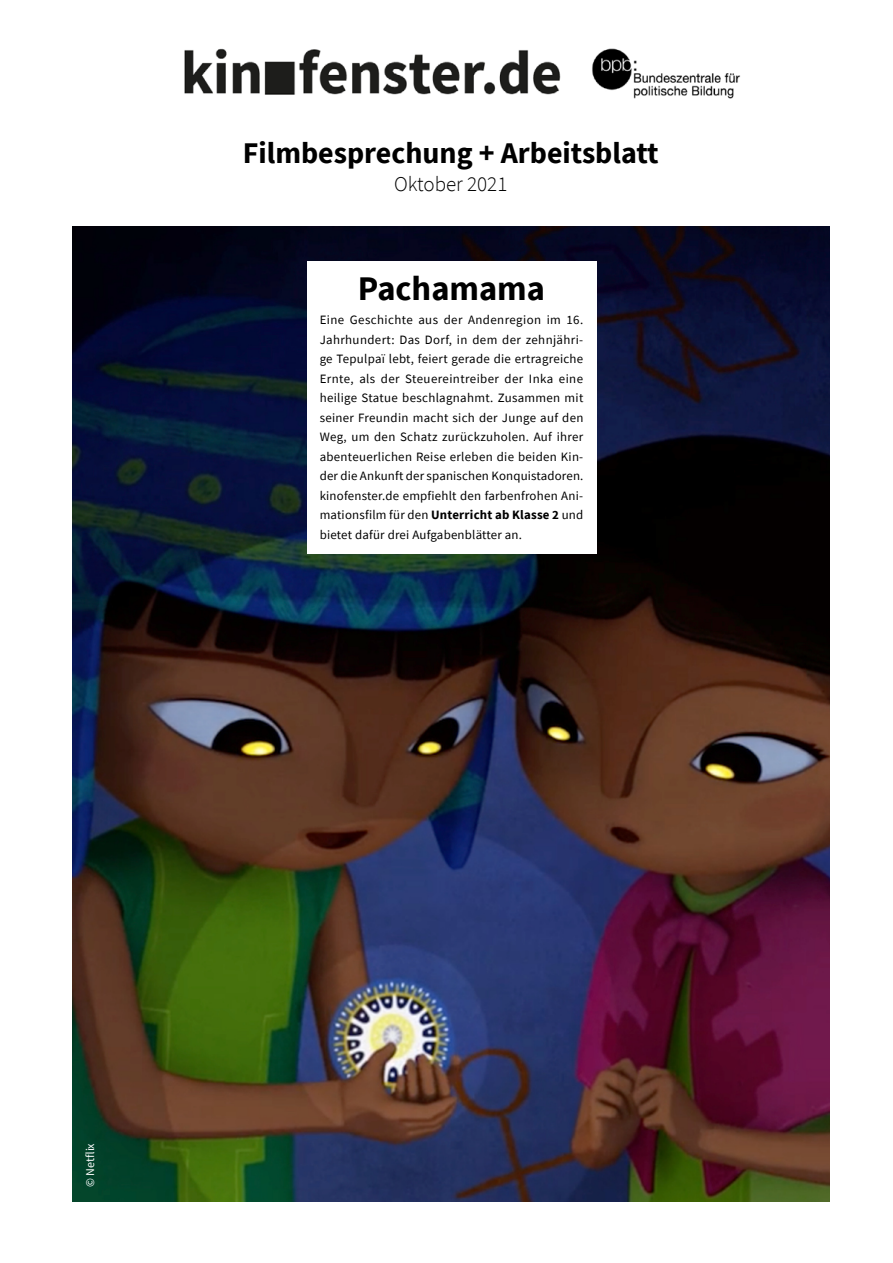
<style>
.page{position:relative;width:893px;height:1263px;background:#fff}
.page>*{position:absolute;margin:0;border:0;box-sizing:border-box;transform-origin:0 0}
.Titel_Head{font:700 34.5px "Source Sans Pro";color:#000}
.t1{font:700 30px "Source Sans Pro";color:#000}
.t2{font:300 21px "Source Sans Pro";color:#000}
.Filmbespr_Fliesst{font:12.75px/19.5px "Source Sans Pro";letter-spacing:.015em;color:#000;text-align:justify}
.Filmbespr_Autoren{font:12px "Source Sans Pro";color:#fff}
.s1{font-weight:700}
</style>
<div class="page">
<img style="left:72px;top:227px;width:757px;height:975px">
<div style="left:307px;top:261px;width:289px;height:293px;background:#fff"></div>
<img style="left:592px;top:48px;width:148px;height:51px">
<img style="left:184px;top:48px;width:377px;height:47px">
<p class="t1" style="left:243px;top:133px;width:417px">Filmbesprechung + Arbeitsblatt</p>
<p class="t2" style="left:394px;top:171px;width:115px">Oktober 2021</p>
<p class="Titel_Head" style="left:358px;top:265px;width:189px">Pachamama</p>
<p class="Filmbespr_Fliesst" style="left:320px;top:310px;width:265px">Eine Geschichte aus der Andenregion im 16.<br>Jahrhundert: Das Dorf, in dem der zehnjähri&shy;ge Tepulpaï lebt, feiert gerade die ertragreiche Ernte, als der Steuereintreiber der Inka eine heilige Statue beschlagnahmt. Zusammen mit seiner Freundin macht sich der Junge auf den Weg, um den Schatz zurückzuholen. Auf ihrer abenteuerlichen Reise erleben die beiden Kin&shy;der die Ankunft der spanischen Konquistadoren. kinofenster.de empfiehlt den farbenfrohen Ani&shy;mationsfilm für den <span class="s1">Unterricht ab Klasse 2</span> und bietet dafür drei Aufgabenblätter an.</p>
<p class="Filmbespr_Autoren" style="left:82px;top:1187px;width:45px;rotate:-90deg">© Netflix</p>
</div>
